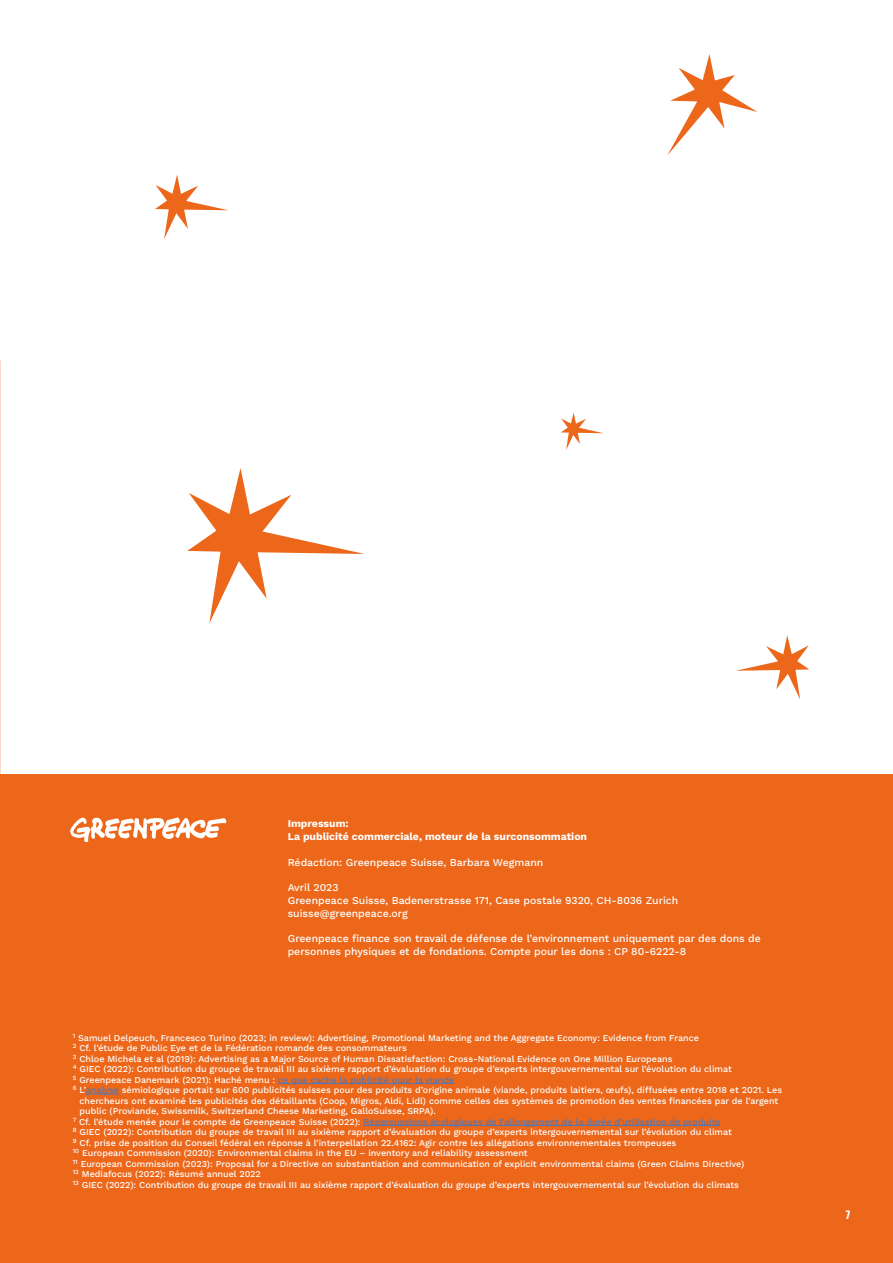
<style>
.page{position:relative;width:893px;height:1263px;background:#fff}
.page>*{position:absolute;margin:0;border:0;box-sizing:border-box;transform-origin:0 0}
.t1{font:500 10.5px/12.8px "Work Sans";color:#fff}
.t2{font:700 10.5px/12.8px "Work Sans";color:#fff}
.t3{font:10.5px "Zodiac Sans";color:#fff}
.t4{font:500 9px "Work Sans";color:#fff}
.t5{font:500 9px "Work Sans";color:#5576af}
.s1{color:#5576af}
.s2{color:#fff}
</style>
<div class="page">
<div style="left:0;top:774px;width:893px;height:489px;background:#ec671a"></div>
<svg style="left:70px;top:817px;width:156px;height:25px"></svg>
<hr style="left:278px;top:1083px;width:176px;height:1px;background:#5576af">
<hr style="left:86px;top:1094px;width:33px;height:1px;background:#5576af">
<hr style="left:364px;top:1125px;width:356px;height:1px;background:#5576af">
<svg style="left:667px;top:54px;width:90px;height:102px"></svg>
<svg style="left:736px;top:635px;width:73px;height:64px"></svg>
<svg style="left:155px;top:175px;width:73px;height:64px"></svg>
<svg style="left:561px;top:412px;width:43px;height:38px"></svg>
<svg style="left:187px;top:468px;width:177px;height:155px"></svg>
<p class="t2" style="left:288px;top:817px;width:301px">Impressum:<br>La publicité commerciale, moteur de la surconsommation</p>
<p class="t1" style="left:288px;top:855px;width:257px">Rédaction: Greenpeace Suisse, Barbara Wegmann</p>
<p class="t1" style="left:288px;top:881px;width:392px">Avril 2023<br>Greenpeace Suisse, Badenerstrasse 171, Case postale 9320, CH-8036 Zurich suisse@greenpeace.org</p>
<p class="t1" style="left:288px;top:932px;width:475px">Greenpeace finance son travail de défense de l’environnement uniquement par des dons de personnes physiques et de fondations. Compte pour les dons : CP 80-6222-8</p>
<p class="t4" style="left:73px;top:1031px;width:628px"><sup>1</sup> Samuel Delpeuch, Francesco Turino (2023; in review): Advertising, Promotional Marketing and the Aggregate Economy: Evidence from France</p>
<p class="t4" style="left:73px;top:1041px;width:336px"><sup>2</sup> Cf. l’étude de Public Eye et de la Fédération romande des consommateurs</p>
<p class="t4" style="left:73px;top:1052px;width:601px"><sup>3</sup> Chloe Michela et al (2019): Advertising as a Major Source of Human Dissatisfaction: Cross-National Evidence on One Million Europeans</p>
<p class="t4" style="left:73px;top:1062px;width:661px"><sup>4</sup> GIEC (2022): Contribution du groupe de travail III au sixième rapport d’évaluation du groupe d’experts intergouvernemental sur l’évolution du climat</p>
<p class="t4" style="left:73px;top:1073px;width:383px"><sup>5</sup> Greenpeace Danemark (2021): Haché menu : <span class="s1">ce que cache la publicité pour la viande</span></p>
<p class="t4" style="left:73px;top:1083px;width:711px"><sup>6</sup> L’<span class="s1">analyse</span> sémiologique portait sur 600 publicités suisses pour des produits d’origine animale (viande, produits laitiers, œufs), diffusées entre 2018 et 2021. Les</p>
<p class="t4" style="left:80px;top:1094px;width:700px">chercheurs ont examiné les publicités des détaillants (Coop, Migros, Aldi, Lidl) comme celles des systèmes de promotion des ventes financées par de l’argent</p>
<p class="t4" style="left:80px;top:1104px;width:358px">public (Proviande, Swissmilk, Switzerland Cheese Marketing, GalloSuisse, SRPA).</p>
<p class="t5" style="left:73px;top:1115px;width:649px"><sup>7</sup> <span class="s2">Cf. l’étude menée pour le compte de Greenpeace Suisse (2022):</span> Répercussions écologiques de l’allongement de la durée d’utilisation de produits</p>
<p class="t4" style="left:73px;top:1125px;width:661px"><sup>8</sup> GIEC (2022): Contribution du groupe de travail III au sixième rapport d’évaluation du groupe d’experts intergouvernemental sur l’évolution du climat</p>
<p class="t4" style="left:73px;top:1136px;width:605px"><sup>9</sup> Cf. prise de position du Conseil fédéral en réponse à l’interpellation 22.4162: Agir contre les allégations environnementales trompeuses</p>
<p class="t4" style="left:73px;top:1146px;width:456px"><sup>10</sup> European Commission (2020): Environmental claims in the EU – inventory and reliability assessment</p>
<p class="t4" style="left:73px;top:1157px;width:673px"><sup>11</sup> European Commission (2023): Proposal for a Directive on substantiation and communication of explicit environmental claims (Green Claims Directive)</p>
<p class="t4" style="left:73px;top:1167px;width:190px"><sup>12</sup> Mediafocus (2022): Résumé annuel 2022</p>
<p class="t4" style="left:73px;top:1178px;width:668px"><sup>13</sup> GIEC (2022): Contribution du groupe de travail III au sixième rapport d’évaluation du groupe d’experts intergouvernemental sur l’évolution du climats</p>
<p class="t3" style="left:846px;top:1209px;width:6px">7</p>
</div>
